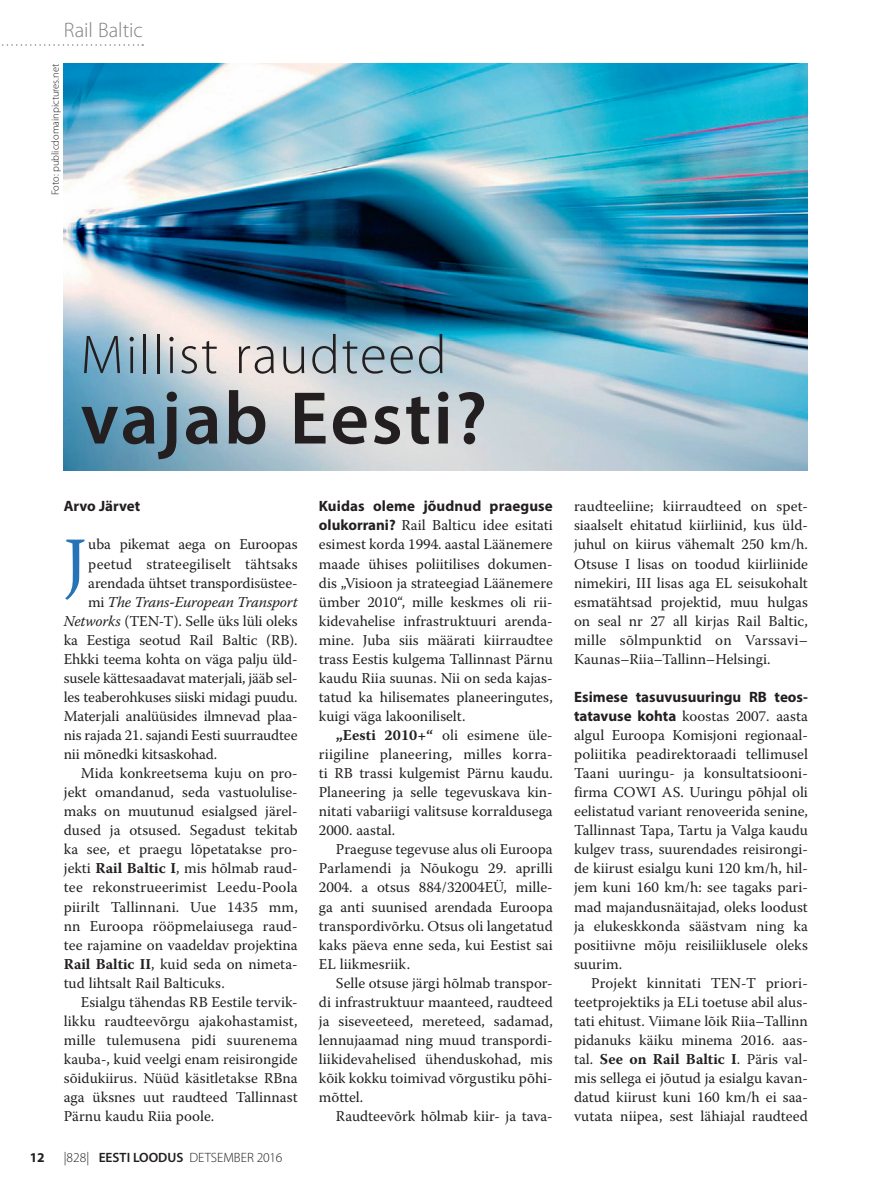
<style>
.page{position:relative;width:893px;height:1191px;background:#fff}
.page>*{position:absolute;margin:0;border:0;box-sizing:border-box;transform-origin:0 0}
.t1{font:600 75.15px "Myriad Pro";letter-spacing:.03em;color:#231f20}
.t2{font:72.75px "Warnock Pro";color:#2574b7}
.t3{font:300 55.05px "Myriad Pro";letter-spacing:.03em;color:#231f20}
.t4{font:300 21px "Myriad Pro";color:#808285}
.t5{font:15px/19px "Warnock Pro";color:#231f20;text-align:justify}
.t6{font:700 15px "Myriad Pro";color:#231f20}
.t7{font:italic 15px "Warnock Pro";letter-spacing:-.01em;color:#231f20}
.t8{font:600 13.5px "Myriad Pro";color:#231f20}
.t9{font:300 13.5px "Myriad Pro";color:#231f20}
.t10{font:700 13.5px "Myriad Pro";color:#231f20}
.t11{font:300 10.5px "Myriad Pro";color:#231f20}
.s1{font-style:normal}
.s2{font-weight:700}
.s3{font-style:italic}
.s4{font-weight:300}
.s5{font-family:"Myriad Pro";font-weight:700}
</style>
<div class="page">
<img style="left:64px;top:64px;width:744px;height:407px">
<svg style="left:2px;top:44px;width:141px;height:2px"></svg>
<h3 class="t4" style="left:64px;top:18px;width:81px">Rail Baltic</h3>
<p class="t11" style="left:50px;top:195px;width:133px;rotate:-90deg">Foto: publicdomainpictures.net</p>
<h3 class="t3" style="left:81px;top:324px;width:368px">Millist raudteed</h3>
<h1 class="t1" style="left:81px;top:370px;width:408px">vajab Eesti?</h1>
<p class="t6" style="left:64px;top:496px;width:78px">Arvo Järvet</p>
<h2 class="t2" style="left:64px;top:520px;width:25px">J</h2>
<p class="t5" style="left:88px;top:535px;width:211px">uba pikemat aega on Euroopas</p>
<p class="t5" style="left:88px;top:554px;width:211px">peetud strateegiliselt tähtsaks</p>
<p class="t5" style="left:88px;top:573px;width:211px">arendada ühtset transpordisüstee-</p>
<p class="t7" style="left:88px;top:592px;width:211px"><span class="s1">mi</span> The Trans<span class="s2">-</span>European Transport</p>
<p class="t5" style="left:64px;top:611px;width:235px"><span class="s3">Networks</span> (TEN-T). Selle üks lüli oleks</p>
<p class="t5" style="left:64px;top:630px;width:235px">ka Eestiga seotud Rail Baltic (RB).</p>
<p class="t5" style="left:64px;top:649px;width:235px">Ehkki teema kohta on väga palju üld-</p>
<p class="t5" style="left:64px;top:668px;width:235px">susele kättesaadavat materjali, jääb sel-</p>
<p class="t5" style="left:64px;top:687px;width:235px">les teaberohkuses siiski midagi puudu.</p>
<p class="t5" style="left:64px;top:706px;width:235px">Materjali analüüsides ilmnevad plaa-</p>
<p class="t5" style="left:64px;top:725px;width:235px">nis rajada 21. sajandi Eesti suurraudtee</p>
<p class="t5" style="left:64px;top:744px;width:155px">nii mõnedki kitsaskohad.</p>
<p class="t5" style="left:81px;top:763px;width:218px">Mida konkreetsema kuju on pro-</p>
<p class="t5" style="left:64px;top:782px;width:235px">jekt omandanud, seda vastuolulise-</p>
<p class="t5" style="left:64px;top:801px;width:235px">maks on muutunud esialgsed järel-</p>
<p class="t5" style="left:64px;top:820px;width:235px">dused ja otsused. Segadust tekitab</p>
<p class="t5" style="left:64px;top:839px;width:235px">ka see, et praegu lõpetatakse pro-</p>
<p class="t5" style="left:64px;top:858px;width:235px">jekti <span class="s2">Rail Baltic I</span>, mis hõlmab raud-</p>
<p class="t5" style="left:64px;top:877px;width:235px">tee rekonstrueerimist Leedu-Poola</p>
<p class="t5" style="left:64px;top:896px;width:235px">piirilt Tallinnani. Uue 1435 mm,</p>
<p class="t5" style="left:64px;top:916px;width:235px">nn Euroopa rööpmelaiusega raud-</p>
<p class="t5" style="left:64px;top:935px;width:235px">tee rajamine on vaadeldav projektina</p>
<p class="t5" style="left:64px;top:954px;width:235px"><span class="s2">Rail Baltic II</span>, kuid seda on nimeta-</p>
<p class="t5" style="left:64px;top:973px;width:163px">tud lihtsalt Rail Balticuks.</p>
<p class="t5" style="left:81px;top:992px;width:218px">Esialgu tähendas RB Eestile tervik-</p>
<p class="t5" style="left:64px;top:1011px;width:235px">likku raudteevõrgu ajakohastamist,</p>
<p class="t5" style="left:64px;top:1030px;width:235px">mille tulemusena pidi suurenema</p>
<p class="t5" style="left:64px;top:1049px;width:235px">kauba-, kuid veelgi enam reisirongide</p>
<p class="t5" style="left:64px;top:1068px;width:235px">sõidukiirus. Nüüd käsitletakse RBna</p>
<p class="t5" style="left:64px;top:1087px;width:235px">aga üksnes uut raudteed Tallinnast</p>
<p class="t5" style="left:64px;top:1106px;width:152px">Pärnu kaudu Riia poole.</p>
<p class="t9" style="left:64px;top:1150px;width:27px">|828|</p>
<p class="t10" style="left:30px;top:1148px;width:16px">12</p>
<p class="t8" style="left:99px;top:1148px;width:185px">Eesti LOODUS <span class="s4">DETSEMBer</span> <span class="s4">2016</span></p>
<p class="t6" style="left:319px;top:496px;width:235px">Kuidas oleme jõudnud praeguse</p>
<p class="t5" style="left:319px;top:515px;width:235px"><span class="s5">olukorrani?</span> Rail Balticu idee esitati esimest korda 1994. aastal Läänemere maade ühises poliitilises dokumen&shy;dis „Visioon ja strateegiad Läänemere ümber 2010“, mille keskmes oli rii&shy;kidevahelise infrastruktuuri arenda&shy;mine. Juba siis määrati kiirraudtee trass Eestis kulgema Tallinnast Pärnu kaudu Riia suunas. Nii on seda kajas&shy;tatud ka hilisemates planeeringutes, kuigi väga lakooniliselt.</p>
<p class="t5" style="left:319px;top:725px;width:235px;text-indent:17px"><span class="s2">„Eesti 2010+“</span> oli esimene üle&shy;riigiline planeering, milles korra&shy;ti RB trassi kulgemist Pärnu kaudu.<br>Planeering ja selle tegevuskava kin&shy;nitati vabariigi valitsuse korraldusega 2000. aastal.</p>
<p class="t5" style="left:319px;top:839px;width:235px;text-indent:17px">Praeguse tegevuse alus oli Euroopa Parlamendi ja Nõukogu 29. aprilli 2004. a otsus 884/32004EÜ, mille&shy;ga anti suunised arendada Euroopa transpordivõrku. Otsus oli langetatud kaks päeva enne seda, kui Eestist sai EL liikmesriik.</p>
<p class="t5" style="left:319px;top:973px;width:235px;text-indent:17px">Selle otsuse järgi hõlmab transpor&shy;di infrastruktuur maanteed, raudteed ja siseveeteed, mereteed, sadamad, lennujaamad ning muud transpordi&shy;liikidevahelised ühenduskohad, mis kõik kokku toimivad võrgustiku põhi&shy;mõttel.</p>
<p class="t5" style="left:336px;top:1106px;width:218px">Raudteevõrk hõlmab kiir- ja tava-</p>
<p class="t5" style="left:574px;top:496px;width:235px">raudteeliine; kiirraudteed on spet&shy;siaalselt ehitatud kiirliinid, kus üld&shy;juhul on kiirus vähemalt 250 km/h.<br>Otsuse I lisas on toodud kiirliinide nimekiri, III lisas aga EL seisukohalt esmatähtsad projektid, muu hulgas on seal nr 27 all kirjas Rail Baltic, mille sõlmpunktid on Varssavi– Kaunas–Riia–Tallinn–Helsingi.</p>
<p class="t6" style="left:574px;top:687px;width:235px">Esimese tasuvusuuringu RB teos-</p>
<p class="t5" style="left:574px;top:706px;width:235px"><span class="s5">tatavuse kohta</span> koostas 2007. aasta algul Euroopa Komisjoni regionaal&shy;poliitika peadirektoraadi tellimusel Taani uuringu- ja konsultatsiooni&shy;firma COWI AS. Uuringu põhjal oli eelistatud variant renoveerida senine, Tallinnast Tapa, Tartu ja Valga kaudu kulgev trass, suurendades reisirongi&shy;de kiirust esialgu kuni 120 km/h, hil&shy;jem kuni 160 km/h: see tagaks pari&shy;mad majandusnäitajad, oleks loodust ja elukeskkonda säästvam ning ka positiivne mõju reisiliiklusele oleks suurim.</p>
<p class="t5" style="left:574px;top:973px;width:235px;text-indent:17px">Projekt kinnitati TEN-T priori&shy;teetprojektiks ja ELi toetuse abil alus&shy;tati ehitust. Viimane lõik Riia–Tallinn pidanuks käiku minema 2016. aas&shy;tal. <span class="s2">See on Rail Baltic I</span>. Päris val&shy;mis sellega ei jõutud ja esialgu kavan&shy;datud kiirust kuni 160 km/h ei saa&shy;vutata niipea, sest lähiajal raudteed</p>
</div>
